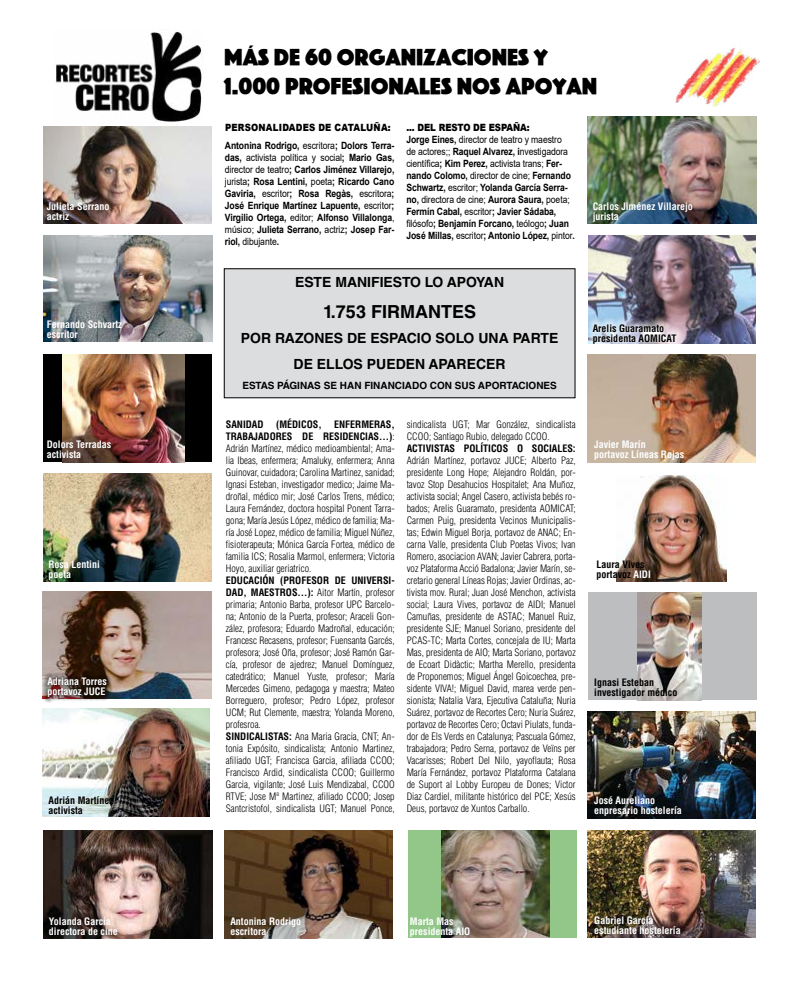
<style>
.page{position:relative;width:800px;height:981px;background:#fff}
.page>*{position:absolute;margin:0;border:0;box-sizing:border-box;transform-origin:0 0}
.t1{font:24px/28.8px "Phosphate RR Solid";color:#000}
.t2{font:700 18px "Helvetica LT Std";color:#000}
.t3{font:700 14px/25.4px "Helvetica LT Std";color:#000;text-align:center}
.t4{font:300 condensed 10px/12px "Helvetica LT Std";color:#000;text-align:justify}
.t5{font:700 10px/12px "Arial";letter-spacing:-.01em;color:#000;scale:.86 1}
.t6{font:700 condensed 10px/10px "Helvetica LT Std";color:#fff}
.t7{font:700 condensed 10px/10px "Helvetica LT Std";color:#000}
.t8{font:700 10px "Helvetica LT Std";color:#000}
.s1{font-weight:900}
.s2{font-weight:400}
.s3{font-weight:700}
.s4{color:#fff}
</style>
<div class="page">
<img style="left:587px;top:354px;width:168px;height:108px">
<img style="left:44px;top:235px;width:168px;height:107px">
<img style="left:616px;top:475px;width:110px;height:106px">
<div style="left:44px;top:354px;width:168px;height:108px;background:#000"></div>
<img style="left:62px;top:354px;width:123px;height:108px">
<img style="left:55px;top:32px;width:148px;height:90px">
<div style="left:224px;top:269px;width:351px;height:129px;background:#dcddde"></div>
<div style="left:588px;top:592px;width:168px;height:108px;background:#bcbec0"></div>
<img style="left:637px;top:592px;width:64px;height:108px">
<img style="left:44px;top:831px;width:168px;height:107px">
<img style="left:44px;top:473px;width:167px;height:108px">
<img style="left:587px;top:711px;width:168px;height:108px">
<img style="left:587px;top:830px;width:168px;height:108px">
<div style="left:408px;top:830px;width:168px;height:108px;background:#93c789"></div>
<img style="left:441px;top:830px;width:108px;height:108px">
<img style="left:43px;top:126px;width:169px;height:98px">
<img style="left:588px;top:235px;width:166px;height:108px">
<svg style="left:588px;top:318px;width:96px;height:26px;background:#cccdd9"></svg>
<img style="left:43px;top:708px;width:167px;height:108px">
<img style="left:588px;top:116px;width:168px;height:108px">
<img style="left:224px;top:831px;width:168px;height:107px">
<img style="left:675px;top:47px;width:85px;height:60px">
<img style="left:43px;top:591px;width:168px;height:108px">
<svg style="left:42px;top:672px;width:69px;height:30px;background:#5a4943"></svg>
<h1 class="t1" style="left:224px;top:43px;width:374px">MÁS DE 60 ORGANIZACIONES Y<br>1.000 PROFESIONALES NOS APOYAN</h1>
<p class="t6" style="left:47px;top:202px;width:64px">Julieta Serrano actriz</p>
<p class="t5" style="left:225px;top:119px;width:198px;line-height:17.7px"><span class="s1">PERSONALIDADES DE CATALUÑA:<br></span>Antonina Rodrigo, <span class="s2">escritora</span>; Dolors Terra-</p>
<p class="t5" style="left:225px;top:151px;width:198px;text-align:justify">das, <span class="s2">activista política y social</span>; Mario Gas, <span class="s2">director de teatro</span>; Carlos Jiménez Villarejo, <span class="s2">jurista</span>; Rosa Lentini, <span class="s2">poeta</span>; Ricardo Cano Gaviria, <span class="s2">escritor</span>; Rosa Regàs, <span class="s2">escritora</span>; José Enrique Martínez Lapuente, <span class="s2">escritor</span>; Virgilio Ortega, <span class="s2">editor;</span> Alfonso Villalonga<span class="s2">, músico;</span> Julieta Serrano, <span class="s2">actriz</span>; Josep Far&shy;riol, <span class="s2">dibujante</span>.</p>
<p class="t5" style="left:406px;top:122px;width:197px"><span class="s1">... DEL RESTO DE ESPAÑA:<br></span>Jorge Eines, <span class="s2">director de teatro y maestro<br>de actores;;</span> Raquel Alvarez, i<span class="s2">nvestigadora científica</span>; Kim Perez, <span class="s2">activista trans;</span> Fer&shy;nando Colomo, <span class="s2">director de cine;</span> Fernando Schwartz, <span class="s2">escritor;</span> Yolanda García Serra&shy;no, <span class="s2">directora de cine;</span> Aurora Saura, <span class="s2">poeta; </span>Fermín Cabal, <span class="s2">escritor</span>; Javier Sádaba, <span class="s2">filósofo</span>; Benjamín Forcano, <span class="s2">teólogo</span>; Juan José Millas, <span class="s2">escritor</span>; Antonio López, <span class="s2">pintor</span>.</p>
<p class="t6" style="left:592px;top:202px;width:102px">Carlos Jiménez Villarejo jurista</p>
<p class="t6" style="left:47px;top:320px;width:77px">Fernando Schvartz escritor</p>
<h3 class="t3" style="left:295px;top:270px;width:210px">ESTE MANIFIESTO LO APOYAN</h3>
<h2 class="t2" style="left:323px;top:300px;width:154px">1.753 FIRMANTES</h2>
<h3 class="t3" style="left:241px;top:325px;width:319px">POR RAZONES DE ESPACIO SOLO UNA PARTE<br>DE ELLOS PUEDEN APARECER</h3>
<p class="t8" style="left:242px;top:379px;width:316px">ESTAS PÁGINAS SE HAN FINANCIADO CON SUS APORTACIONES</p>
<p class="t7" style="left:592px;top:323px;width:85px">Arelis Guaramato presidenta AOMICAT</p>
<p class="t6" style="left:47px;top:440px;width:66px">Dolors Terradas activista</p>
<p class="t6" style="left:48px;top:559px;width:53px">Rosa Lentini poeta</p>
<p class="t6" style="left:47px;top:676px;width:61px">Adriana Torres portavoz JUCE</p>
<p class="t7" style="left:48px;top:795px;width:66px">Adrián Martínez activista</p>
<p class="t4" style="left:226px;top:418px;width:170px"><span class="s3">SANIDAD (MÉDICOS, ENFERMERAS, TRABAJADORES DE RESIDENCIAS...)</span>:<br>Adrián Martínez, médico medioambiental; Ama&shy;lia Ibeas, enfermera; Amaluky, enfermera; Anna Guinovar, cuidadora; Carolina Martinez, sanidad; Ignasi Esteban, investigador medico; Jaime Ma&shy;droñal, médico mir; José Carlos Trens, médico; Laura Fernández, doctora hospital Ponent Tarra&shy;gona; María Jesús López, médico de familia; Ma&shy;ría José Lopez, médico de familia; Miguel Núñez, fisioterapeuta; Mónica García Fortea, médico de familia ICS; Rosalia Marmol, enfermera; Victoria Hoyo, auxiliar geriatrico.</p>
<p class="t4" style="left:226px;top:574px;width:170px;text-align:left"><span class="s3">EDUCACIÓN (PROFESOR DE UNIVERSI-DAD, MAESTROS…):</span> Aitor Martín, profesor primaria; Antonio Barba, profesor UPC Barcelo&shy;na; Antonio de la Puerta, profesor; Araceli Gon&shy;zález, profesora; Eduardo Madroñal, educación; Francesc Recasens, profesor; Fuensanta Garcés, profesora; José Oña, profesor; José Ramón Gar&shy;cía, profesor de ajedrez; Manuel Domínguez, catedrático; Manuel Yuste, profesor; María Mercedes Gimeno, pedagoga y maestra; Mateo Borreguero, profesor; Pedro López, profesor UCM; Rut Clemente, maestra; Yolanda Moreno, profesroa.<br><span class="s3">SINDICALISTAS:</span> Ana Maria Gracia, CNT; An&shy;tonia Expósito, sindicalista; Antonio Martinez, afiliado UGT; Francisca Garcia, afiliada CCOO; Francisco Ardid, sindicalista CCOO; Guillermo Garcia, vigilante; José Luis Mendizabal, CCOO RTVE; Jose Mª Martinez, afiliado CCOO; Josep Santcristofol, sindicalista UGT; Manuel Ponce,</p>
<p class="t4" style="left:406px;top:418px;width:170px">sindicalista UGT; Mar González, sindicalista<br>CCOO; Santiago Rubio, delegado CCOO.</p>
<p class="t7" style="left:406px;top:443px;width:170px">ACTIVISTAS POLÍTICOS O SOCIALES:</p>
<p class="t4" style="left:406px;top:454px;width:170px">Adrián Martínez, portavoz JUCE; Alberto Paz, presidente Long Hope; Alejandro Roldán, por&shy;tavoz Stop Desahucios Hospitalet; Ana Muñoz, activista social; Angel Casero, activista bebés ro&shy;bados; Arelis Guaramato, presidenta AOMICAT; Carmen Puig, presidenta Vecinos Municipalis&shy;tas; Edwin Miguel Borja, portavoz de ANAC; En&shy;carna Valle, presidenta Club Poetas Vivos; Ivan Romero, asociacion AVAN; Javier Cabrera, porta&shy;voz Plataforma Acció Badalona; Javier Marín, se&shy;cretario general Líneas Rojas; Javier Ordinas, ac&shy;tivista mov. Rural; Juan José Menchon, activista social; Laura Vives, portavoz de AIDI; Manuel Camuñas, presidente de ASTAC; Manuel Ruiz, presidente SJE; Manuel Soriano, presidente del PCAS-TC; Marta Cortes, concejala de IU; Marta Mas, presidenta de AIO; Marta Soriano, portavoz de Ecoart Didàctic; Martha Merello, presidenta de Proponemos; Miguel Ángel Goicoechea, pre&shy;sidente VIVA!; Miguel David, marea verde pen&shy;sionista; Natalia Vara, Ejecutiva Cataluña; Nuria Suárez, portavoz de Recortes Cero; Nuria Suárez, portavoz de Recortes Cero; Octavi Piulats, funda&shy;dor de Els Verds en Catalunya; Pascuala Gómez, trabajadora; Pedro Serna, portavoz de Veïns per Vacarisses; Robert Del Nilo, yayoflauta; Rosa María Fernández, portavoz Plataforma Catalana de Suport al Lobby Europeu de Dones; Victor Diaz Cardiel, militante histórico del PCE; Xesús Deus, portavoz de Xuntos Carballo.</p>
<p class="t6" style="left:594px;top:440px;width:91px">Javier Marín<br>portavoz Líneas Rojas</p>
<p class="t7" style="left:596px;top:559px;width:56px">Laura Vives portavoz <span class="s4">AIDI</span></p>
<p class="t7" style="left:594px;top:677px;width:85px">Ignasi Esteban investigador médico</p>
<p class="t6" style="left:594px;top:795px;width:89px">José Aureliano enpresario hostelería</p>
<p class="t6" style="left:49px;top:916px;width:70px">Yolanda García directora de cine</p>
<p class="t6" style="left:230px;top:916px;width:72px">Antonina Rodrigo escritora</p>
<p class="t6" style="left:410px;top:916px;width:62px">Marta Mas presidenta AIO</p>
<p class="t6" style="left:594px;top:915px;width:88px">Gabriel García estudiante hostelería</p>
</div>
